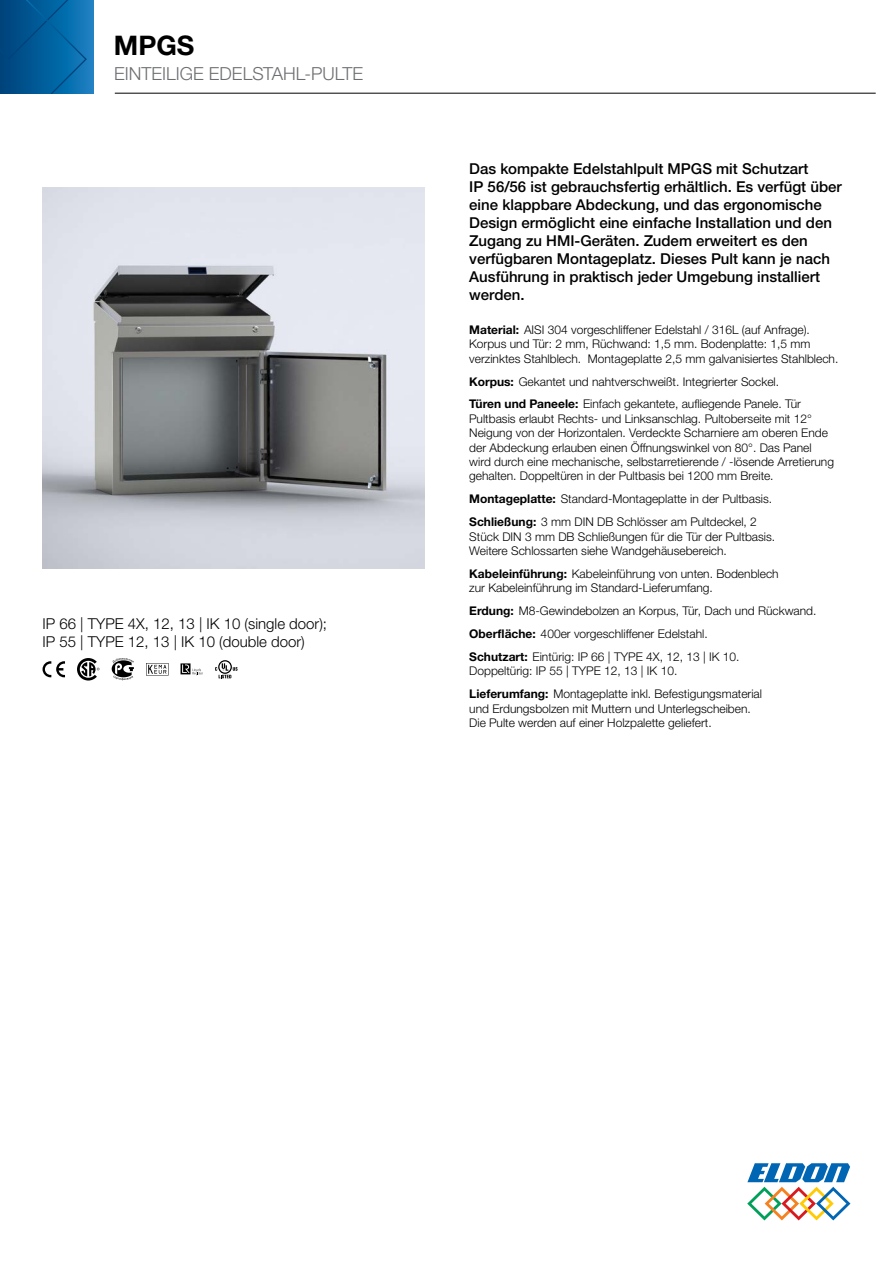
<style>
.page{position:relative;width:893px;height:1263px;background:#fff}
.page>*{position:absolute;margin:0;border:0;box-sizing:border-box;transform-origin:0 0}
.t1{font:700 27px "Helvetica Neue LTW1 G";color:#000}
.t2{font:300 18px "Helvetica Neue LTW1 G";color:#6d6e71}
.t3{font:500 15px/18px "Helvetica Neue LTW1 G";color:#000}
.t4{font:300 15px/18px "Helvetica Neue LTW1 G";color:#000}
.t5{font:300 12px/14.4px "Helvetica Neue LTW1 G";color:#000}
.s1{font-weight:700}
</style>
<div class="page">
<svg style="left:747px;top:1163px;width:103px;height:57px"></svg>
<div style="left:0;top:0;width:93px;height:94px;background:#1f7fc0"></div>
<svg style="left:0;top:0;width:87px;height:94px;background:#035d9a"></svg>
<hr style="left:115px;top:93px;width:761px;height:1px;background:#000">
<img style="left:43px;top:187px;width:381px;height:382px">
<svg style="left:43px;top:661px;width:22px;height:16px"></svg>
<svg style="left:77px;top:658px;width:23px;height:22px"></svg>
<svg style="left:112px;top:658px;width:22px;height:22px"></svg>
<svg style="left:146px;top:663px;width:23px;height:12px"></svg>
<svg style="left:181px;top:663px;width:22px;height:12px"></svg>
<svg style="left:215px;top:660px;width:23px;height:18px"></svg>
<h1 class="t1" style="left:114px;top:29px;width:82px">MPGS</h1>
<h2 class="t2" style="left:114px;top:63px;width:250px">EINTEILIGE EDELSTAHL-PULTE</h2>
<p class="t4" style="left:43px;top:614px;width:286px">IP 66 | TYPE 4X, 12, 13 | IK 10 (single door);<br>IP 55 | TYPE 12, 13 | IK 10 (double door)</p>
<p class="t3" style="left:469px;top:160px;width:374px">Das kompakte Edelstahlpult MPGS mit Schutzart<br>IP 56/56 ist gebrauchsfertig erhältlich. Es verfügt über eine klappbare Abdeckung, und das ergonomische Design ermöglicht eine einfache Installation und den Zugang zu HMI-Geräten. Zudem erweitert es den verfügbaren Montageplatz. Dieses Pult kann je nach Ausführung in praktisch jeder Umgebung installiert werden.</p>
<p class="t5" style="left:469px;top:322px;width:371px"><span class="s1">Material:</span> AISI 304 vorgeschliffener Edelstahl / 316L (auf Anfrage).<br>Korpus und Tür: 2 mm, Rüchwand: 1,5 mm. Bodenplatte: 1,5 mm verzinktes Stahlblech. Montageplatte 2,5 mm galvanisiertes Stahlblech.</p>
<p class="t5" style="left:469px;top:370px;width:333px;line-height:23px"><span class="s1">Korpus:</span> Gekantet und nahtverschweißt. Integrierter Sockel.<br><span class="s1">Türen und Paneele:</span> Einfach gekantete, aufliegende Panele. Tür</p>
<p class="t5" style="left:469px;top:411px;width:366px">Pultbasis erlaubt Rechts- und Linksanschlag. Pultoberseite mit 12° Neigung von der Horizontalen. Verdeckte Scharniere am oberen Ende der Abdeckung erlauben einen Öffnungswinkel von 80°. Das Panel wird durch eine mechanische, selbstarretierende / -lösende Arretierung gehalten. Doppeltüren in der Pultbasis bei 1200 mm Breite.</p>
<p class="t5" style="left:469px;top:487px;width:304px;line-height:23px"><span class="s1">Montageplatte:</span> Standard-Montageplatte in der Pultbasis.<br><span class="s1">Schließung:</span> 3 mm DIN DB Schlösser am Pultdeckel, 2</p>
<p class="t5" style="left:469px;top:529px;width:307px">Stück DIN 3 mm DB Schließungen für die Tür der Pultbasis.<br>Weitere Schlossarten siehe Wandgehäusebereich.</p>
<p class="t5" style="left:469px;top:566px;width:311px"><span class="s1">Kabeleinführung:</span> Kabeleinführung von unten. Bodenblech zur Kabeleinführung im Standard-Lieferumfang.</p>
<p class="t5" style="left:469px;top:599px;width:349px;line-height:23px"><span class="s1">Erdung:</span> M8-Gewindebolzen an Korpus, Tür, Dach und Rückwand.<br><span class="s1">Oberfläche:</span> 400er vorgeschliffener Edelstahl.<br><span class="s1">Schutzart:</span> Eintürig: IP 66 | TYPE 4X, 12, 13 | IK 10.</p>
<p class="t5" style="left:469px;top:660px;width:294px;line-height:23px">Doppeltürig: IP 55 | TYPE 12, 13 | IK 10.<br><span class="s1">Lieferumfang:</span> Montageplatte inkl. Befestigungsmaterial</p>
<p class="t5" style="left:469px;top:701px;width:283px">und Erdungsbolzen mit Muttern und Unterlegscheiben.<br>Die Pulte werden auf einer Holzpalette geliefert.</p>
</div>
